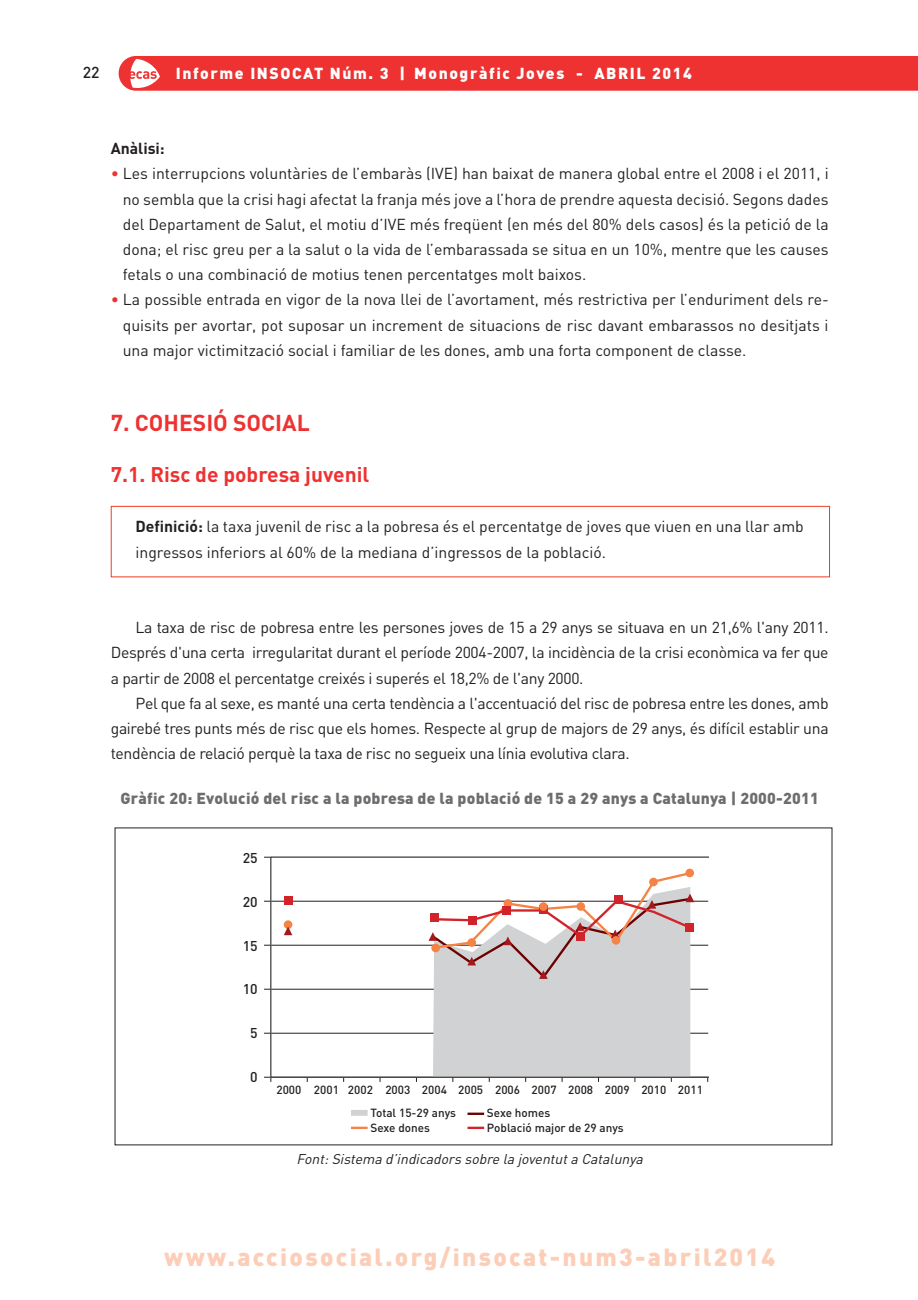
<style>
.page{position:relative;width:918px;height:1300px;background:#fff}
.page>*{position:absolute;margin:0;border:0;box-sizing:border-box;transform-origin:0 0}
.t1{font:900 24.5px "DIN";letter-spacing:.095em;color:#fccdb7}
.t2{font:700 22.75px "DIN";color:#ee3231}
.t3{font:700 21px "DIN";color:#ee3231}
.t4{font:15.75px/25.2px "DIN";color:#231f20;text-align:justify}
.t5{font:900 15.75px "DIN";letter-spacing:.015em;color:#6c6d70}
.t6{font:900 15.75px "DIN";letter-spacing:.1em;color:#fff}
.t7{font:700 15.75px "DIN";color:#231f20}
.t8{font:500 15.75px "DIN";color:#231f20}
.t9{font:italic 14px "DIN";color:#231f20}
.t10{font:500 14px "DIN";color:#231f20}
.t11{font:500 11.72px/23.4px "DIN";color:#231f20}
.s1{color:#ee3231}
.s2{font-weight:700}
</style>
<div class="page">
<div style="left:119px;top:56px;width:799px;height:35px;background:#ee3231"></div>
<img style="left:128px;top:56px;width:33px;height:35px">
<div style="left:111px;top:506px;width:719px;height:71px;border:1px solid #ef3c25"></div>
<hr style="left:264px;top:1077px;width:444px;height:1px;background:#231f20">
<hr style="left:264px;top:901px;width:444px;height:1px;background:#231f20">
<hr style="left:264px;top:945px;width:444px;height:1px;background:#231f20">
<hr style="left:264px;top:989px;width:444px;height:1px;background:#231f20">
<hr style="left:264px;top:1033px;width:444px;height:1px;background:#231f20">
<div style="left:351px;top:1110px;width:17px;height:6px;background:#d1d2d4"></div>
<hr style="left:467px;top:1112px;width:17px;height:3px;background:#6b0101">
<hr style="left:351px;top:1126px;width:17px;height:3px;background:#f58345">
<hr style="left:467px;top:1126px;width:17px;height:3px;background:#d1232a">
<svg style="left:270px;top:857px;width:439px;height:220px"></svg>
<p class="t8" style="left:83px;top:64px;width:18px">22</p>
<p class="t6" style="left:176px;top:64px;width:517px">Informe INSOCAT Núm. 3 | Monogràfic Joves - ABRIL 2014</p>
<p class="t7" style="left:111px;top:140px;width:55px">Anàlisi:</p>
<p class="t4" style="left:123px;top:161px;width:707px;text-indent:-12px"><span class="s1">•</span> Les interrupcions voluntàries de l’embaràs (IVE) han baixat de manera global entre el 2008 i el 2011, i no sembla que la crisi hagi afectat la franja més jove a l’hora de prendre aquesta decisió. Segons dades del Departament de Salut, el motiu d’IVE més freqüent (en més del 80% dels casos) és la petició de la dona; el risc greu per a la salut o la vida de l’embarassada se situa en un 10%, mentre que les causes fetals o una combinació de motius tenen percentatges molt baixos.</p>
<p class="t4" style="left:123px;top:287px;width:707px;text-indent:-12px"><span class="s1">•</span> La possible entrada en vigor de la nova llei de l’avortament, més restrictiva per l’enduriment dels re&shy;quisits per avortar, pot suposar un increment de situacions de risc davant embarassos no desitjats i una major victimització social i familiar de les dones, amb una forta component de classe.</p>
<h2 class="t2" style="left:111px;top:410px;width:200px">7. COHESIÓ SOCIAL</h2>
<h3 class="t3" style="left:111px;top:462px;width:260px">7.1. Risc de pobresa juvenil</h3>
<p class="t4" style="left:136px;top:514px;width:670px"><span class="s2">Definició:</span> la taxa juvenil de risc a la pobresa és el percentatge de joves que viuen en una llar amb ingressos inferiors al 60% de la mediana d’ingressos de la població.</p>
<p class="t4" style="left:111px;top:615px;width:719px;text-indent:25px">La taxa de risc de pobresa entre les persones joves de 15 a 29 anys se situava en un 21,6% l'any 2011.<br>Després d'una certa irregularitat durant el període 2004-2007, la incidència de la crisi econòmica va fer que a partir de 2008 el percentatge creixés i superés el 18,2% de l'any 2000.</p>
<p class="t4" style="left:111px;top:691px;width:719px;text-indent:25px">Pel que fa al sexe, es manté una certa tendència a l'accentuació del risc de pobresa entre les dones, amb gairebé tres punts més de risc que els homes. Respecte al grup de majors de 29 anys, és difícil establir una tendència de relació perquè la taxa de risc no segueix una línia evolutiva clara.</p>
<p class="t5" style="left:120px;top:789px;width:700px">Gràfic 20: Evolució del risc a la pobresa de la població de 15 a 29 anys a Catalunya | 2000-2011</p>
<p class="t10" style="left:243px;top:850px;width:16px">25</p>
<p class="t10" style="left:243px;top:893px;width:16px">20</p>
<p class="t10" style="left:243px;top:937px;width:16px">15</p>
<p class="t10" style="left:243px;top:981px;width:16px">10</p>
<p class="t10" style="left:250px;top:1025px;width:9px">5</p>
<p class="t10" style="left:250px;top:1069px;width:9px">0</p>
<p class="t11" style="left:370px;top:1078px;width:334px;text-indent:-94px">2000 2001 2002 2003 2004 2005 2006 2007 2008 2009 2010 2011<br>Total 15-29 anys</p>
<p class="t11" style="left:487px;top:1101px;width:65px">Sexe homes</p>
<p class="t11" style="left:370px;top:1115px;width:61px">Sexe dones</p>
<p class="t11" style="left:487px;top:1115px;width:138px">Població major de 29 anys</p>
<p class="t9" style="left:296px;top:1151px;width:351px">Font: Sistema d’indicadors sobre la joventut a Catalunya</p>
<h1 class="t1" style="left:164px;top:1243px;width:612px">www.acciosocial.org/insocat-num3-abril2014</h1>
</div>
